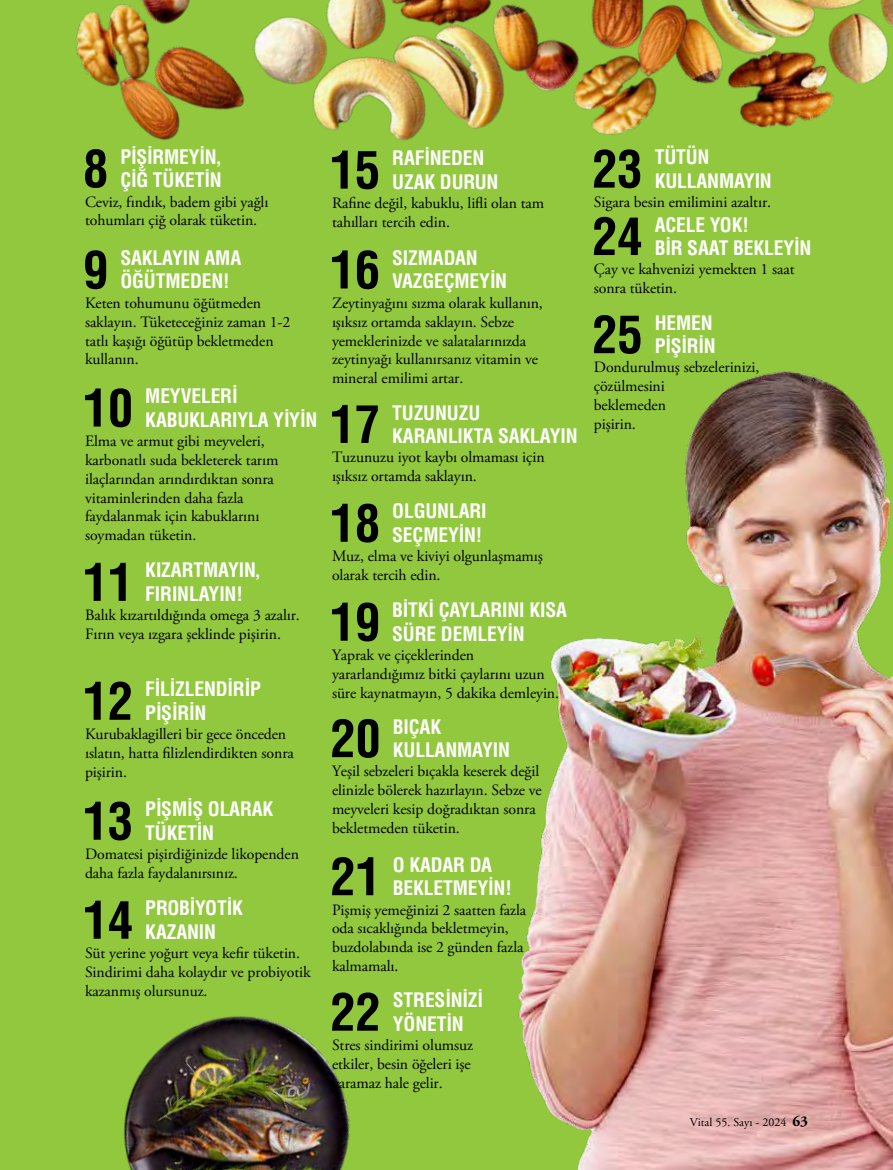
<style>
.page{position:relative;width:893px;height:1170px;background:#fff}
.page>*{position:absolute;margin:0;border:0;box-sizing:border-box;transform-origin:0 0}
.t1{font:50.7px "Helvetica Cond Bold Tr";letter-spacing:-.005em;color:#000}
.t2{font:19.5px/23.4px "Helvetica Cond Bold Tr";letter-spacing:-.005em;color:#fff}
.t3{font:15.75px/18.9px "Adobe Garamond Pro";letter-spacing:-.005em;color:#000}
.t4{font:12px "Adobe Garamond Pro";color:#000}
.s1{font-weight:700;font-size:15px}
</style>
<div class="page">
<div style="left:0;top:0;width:893px;height:1169px;background:#92c83e"></div>
<img style="left:709px;top:0;width:184px;height:128px">
<img style="left:123px;top:1016px;width:227px;height:153px">
<img style="left:517px;top:371px;width:376px;height:798px">
<img style="left:76px;top:0;width:147px;height:140px">
<img style="left:556px;top:0;width:153px;height:135px">
<img style="left:223px;top:0;width:333px;height:141px">
<h1 class="t1" style="left:83px;top:138px;width:27px">8</h1>
<p class="t2" style="left:120px;top:145px;width:103px">PİŞİRMEYİN,<br>ÇİĞ TÜKETİN</p>
<p class="t3" style="left:85px;top:193px;width:185px">Ceviz, fındık, badem gibi yağlı tohumları çiğ olarak tüketin.</p>
<h1 class="t1" style="left:83px;top:239px;width:27px">9</h1>
<p class="t2" style="left:120px;top:246px;width:122px">SAKLAYIN AMA<br>ÖĞÜTMEDEN!</p>
<p class="t3" style="left:85px;top:294px;width:207px">Keten tohumunu öğütmeden saklayın. Tüketeceğiniz zaman 1-2 tatlı kaşığı öğütüp bekletmeden kullanın.</p>
<h1 class="t1" style="left:83px;top:377px;width:52px">10</h1>
<p class="t2" style="left:145px;top:384px;width:173px">MEYVELERİ<br>KABUKLARIYLA YİYİN</p>
<p class="t3" style="left:85px;top:432px;width:195px">Elma ve armut gibi meyveleri, karbonatlı suda bekleterek tarım ilaçlarından arındırdıktan sonra vitaminlerinden daha fazla faydalanmak için kabuklarını soymadan tüketin.</p>
<h1 class="t1" style="left:83px;top:551px;width:52px">11</h1>
<p class="t2" style="left:145px;top:558px;width:117px">KIZARTMAYIN,<br>FIRINLAYIN!</p>
<p class="t3" style="left:85px;top:606px;width:216px">Balık kızartıldığında omega 3 azalır.<br>Fırın veya ızgara şeklinde pişirin.</p>
<h1 class="t1" style="left:83px;top:670px;width:52px">12</h1>
<p class="t2" style="left:145px;top:677px;width:117px">FİLİZLENDİRİP<br>PİŞİRİN</p>
<p class="t3" style="left:85px;top:725px;width:210px">Kurubaklagilleri bir gece önceden ıslatın, hatta filizlendirdikten sonra pişirin.</p>
<h1 class="t1" style="left:83px;top:790px;width:52px">13</h1>
<p class="t2" style="left:145px;top:797px;width:130px">PİŞMİŞ OLARAK<br>TÜKETİN</p>
<p class="t3" style="left:85px;top:845px;width:215px">Domatesi pişirdiğinizde likopenden daha fazla faydalanırsınız.</p>
<h1 class="t1" style="left:83px;top:889px;width:52px">14</h1>
<p class="t2" style="left:145px;top:896px;width:99px">PROBİYOTİK<br>KAZANIN</p>
<p class="t3" style="left:85px;top:944px;width:227px">Süt yerine yoğurt veya kefir tüketin.<br>Sindirimi daha kolaydır ve probiyotik kazanmış olursunuz.</p>
<h1 class="t1" style="left:330px;top:139px;width:52px">15</h1>
<p class="t2" style="left:392px;top:146px;width:108px">RAFİNEDEN<br>UZAK DURUN</p>
<p class="t3" style="left:332px;top:194px;width:214px">Rafine değil, kabuklu, lifli olan tam tahılları tercih edin.</p>
<h1 class="t1" style="left:330px;top:239px;width:52px">16</h1>
<p class="t2" style="left:392px;top:246px;width:116px">SIZMADAN<br>VAZGEÇMEYİN</p>
<p class="t3" style="left:332px;top:294px;width:212px">Zeytinyağını sızma olarak kullanın, ışıksız ortamda saklayın. Sebze yemeklerinizde ve salatalarınızda zeytinyağı kullanırsanız vitamin ve mineral emilimi artar.</p>
<h1 class="t1" style="left:330px;top:393px;width:52px">17</h1>
<p class="t2" style="left:392px;top:400px;width:187px">TUZUNUZU<br>KARANLIKTA SAKLAYIN</p>
<p class="t3" style="left:332px;top:448px;width:214px">Tuzunuzu iyot kaybı olmaması için ışıksız ortamda saklayın.</p>
<h1 class="t1" style="left:330px;top:492px;width:52px">18</h1>
<p class="t2" style="left:392px;top:499px;width:96px">OLGUNLARI<br>SEÇMEYİN!</p>
<p class="t3" style="left:332px;top:547px;width:212px">Muz, elma ve kiviyi olgunlaşmamış olarak tercih edin.</p>
<h1 class="t1" style="left:330px;top:591px;width:52px">19</h1>
<p class="t2" style="left:392px;top:598px;width:176px">BİTKİ ÇAYLARINI KISA<br>SÜRE DEMLEYİN</p>
<p class="t3" style="left:332px;top:646px;width:229px">Yaprak ve çiçeklerinden yararlandığımız bitki çaylarını uzun süre kaynatmayın, 5 dakika demleyin.</p>
<h1 class="t1" style="left:330px;top:707px;width:52px">20</h1>
<p class="t2" style="left:393px;top:714px;width:119px">BIÇAK<br>KULLANMAYIN</p>
<p class="t3" style="left:332px;top:762px;width:211px">Yeşil sebzeleri bıçakla keserek değil elinizle bölerek hazırlayın. Sebze ve meyveleri kesip doğradıktan sonra bekletmeden tüketin.</p>
<h1 class="t1" style="left:330px;top:845px;width:52px">21</h1>
<p class="t2" style="left:393px;top:852px;width:120px">O KADAR DA<br>BEKLETMEYİN!</p>
<p class="t3" style="left:332px;top:900px;width:196px">Pişmiş yemeğinizi 2 saatten fazla oda sıcaklığında bekletmeyin, buzdolabında ise 2 günden fazla kalmamalı.</p>
<h1 class="t1" style="left:330px;top:981px;width:52px">22</h1>
<p class="t2" style="left:393px;top:988px;width:91px">STRESİNİZİ<br>YÖNETİN</p>
<p class="t3" style="left:332px;top:1035px;width:143px">Stres sindirimi olumsuz etkiler, besin öğeleri işe yaramaz hale gelir.</p>
<h1 class="t1" style="left:592px;top:138px;width:52px">23</h1>
<p class="t2" style="left:655px;top:145px;width:119px">TÜTÜN<br>KULLANMAYIN</p>
<p class="t3" style="left:594px;top:193px;width:179px">Sigara besin emilimini azaltır.</p>
<h1 class="t1" style="left:592px;top:206px;width:52px">24</h1>
<p class="t2" style="left:655px;top:213px;width:158px">ACELE YOK!<br>BİR SAAT BEKLEYİN</p>
<p class="t3" style="left:594px;top:260px;width:202px">Çay ve kahvenizi yemekten 1 saat sonra tüketin.</p>
<h1 class="t1" style="left:592px;top:304px;width:52px">25</h1>
<p class="t2" style="left:655px;top:311px;width:63px">HEMEN<br>PİŞİRİN</p>
<p class="t3" style="left:594px;top:358px;width:167px">Dondurulmuş sebzelerinizi, çözülmesini<br>beklemeden<br>pişirin.</p>
<p class="t4" style="left:690px;top:1114px;width:120px">Vital 55. Sayı - 2024 <span class="s1">63</span></p>
</div>
